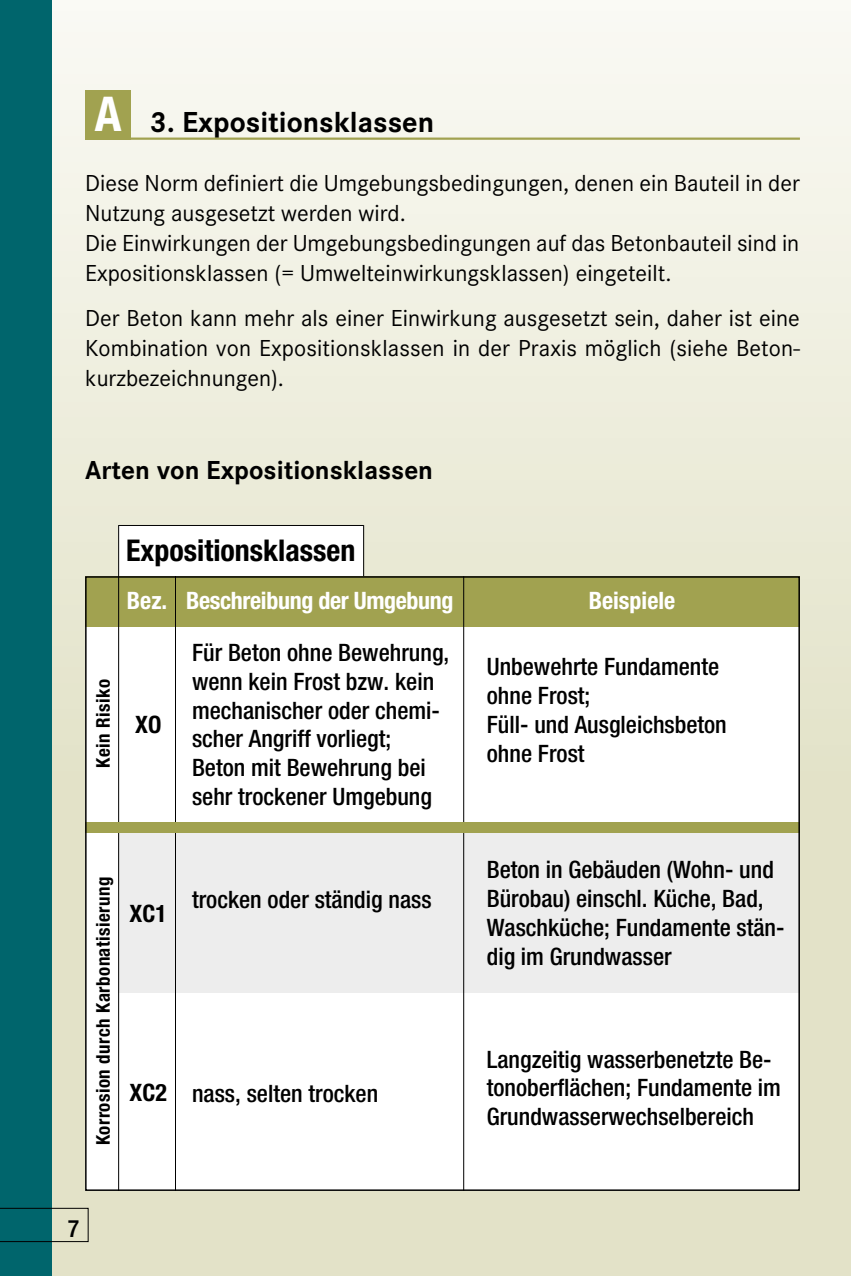
<style>
.page{position:relative;width:851px;height:1276px;background:#fff}
.page>*{position:absolute;margin:0;border:0;box-sizing:border-box;transform-origin:0 0}
.t1{font:700 condensed 48px "Helvetica Neue LT Pro";color:#fff}
.t2{font:700 30px "Corporate S";color:#000}
.t3{font:700 condensed 30px "Helvetica Neue LT Pro";color:#000}
.t4{font:700 27px "Corporate S";color:#000}
.t5{font:500 condensed 24px/28.8px "Helvetica Neue LT Pro";color:#000}
.t6{font:24px/30px "Corporate S";color:#000}
.t7{font:700 condensed 24px "Helvetica Neue LT Pro";letter-spacing:-.015em;color:#fff}
.t8{font:700 condensed 24px "Helvetica Neue LT Pro";color:#000}
.t9{font:700 condensed 18.9px "Helvetica Neue LT Pro";letter-spacing:.025em;color:#000}
</style>
<div class="page">
<div style="left:0;top:0;width:850px;height:1276px;background:linear-gradient(to bottom,#f6f6ee,#dddcbd)"></div>
<div style="left:0;top:0;width:51px;height:1276px;background:#00656c"></div>
<div style="left:85px;top:90px;width:46px;height:49px;background:#a1a250"></div>
<hr style="left:85px;top:137px;width:714px;height:3px;background:#a1a250">
<div style="left:85px;top:587px;width:714px;height:604px;background:#fff"></div>
<div style="left:85px;top:576px;width:714px;height:50px;background:#a1a250"></div>
<div style="left:119px;top:829px;width:680px;height:164px;background:#ededed"></div>
<hr style="left:463px;top:576px;width:1px;height:615px;background:#000">
<hr style="left:175px;top:527px;width:1px;height:664px;background:#000">
<div style="left:119px;top:525px;width:244px;height:51px;background:#fff"></div>
<hr style="left:118px;top:525px;width:1px;height:666px;background:#000">
<hr style="left:119px;top:525px;width:244px;height:1px;background:#000">
<hr style="left:363px;top:525px;width:1px;height:51px;background:#000">
<svg style="left:0;top:1208px;width:88px;height:34px"></svg>
<div style="left:85px;top:822px;width:714px;height:10px;background:#a1a250"></div>
<h1 class="t1" style="left:95px;top:86px;width:28px">A</h1>
<p class="t2" style="left:150px;top:101px;width:286px">3. Expositionsklassen</p>
<p class="t6" style="left:85px;top:167px;width:716px">Diese Norm definiert die Umgebungsbedingungen, denen ein Bauteil in der Nutzung ausgesetzt werden wird.<br>Die Einwirkungen der Umgebungsbedingungen auf das Betonbauteil sind in Expositionsklassen (= Umwelteinwirkungsklassen) eingeteilt.</p>
<p class="t6" style="left:85px;top:302px;width:716px;text-align:justify">Der Beton kann mehr als einer Einwirkung ausgesetzt sein, daher ist eine Kombination von Expositionsklassen in der Praxis möglich (siehe Beton&shy;kurzbezeichnungen).</p>
<p class="t4" style="left:85px;top:451px;width:349px">Arten von Expositionsklassen</p>
<p class="t3" style="left:126px;top:533px;width:231px">Expositionsklassen</p>
<p class="t9" style="left:92px;top:768px;width:90px;rotate:-90deg">Kein Risiko</p>
<p class="t7" style="left:127px;top:586px;width:328px">Bez. Beschreibung der Umgebung</p>
<p class="t7" style="left:588px;top:586px;width:88px">Beispiele</p>
<p class="t8" style="left:135px;top:710px;width:28px">XO</p>
<p class="t5" style="left:192px;top:638px;width:259px">Für Beton ohne Bewehrung, wenn kein Frost bzw. kein mechanischer oder chemi&shy;scher Angriff vorliegt;<br>Beton mit Bewehrung bei sehr trockener Umgebung</p>
<p class="t5" style="left:486px;top:652px;width:241px">Unbewehrte Fundamente ohne Frost;<br>Füll- und Ausgleichsbeton ohne Frost</p>
<p class="t9" style="left:92px;top:1145px;width:270px;rotate:-90deg">Korrosion durch Karbonatisierung</p>
<p class="t8" style="left:129px;top:900px;width:39px">XC1</p>
<p class="t8" style="left:129px;top:1079px;width:39px">XC2</p>
<p class="t5" style="left:192px;top:884px;width:241px">trocken oder ständig nass</p>
<p class="t5" style="left:192px;top:1079px;width:188px">nass, selten trocken</p>
<p class="t5" style="left:486px;top:855px;width:299px">Beton in Gebäuden (Wohn- und<br>Bürobau) einschl. Küche, Bad,<br>Waschküche; Fundamente stän&shy;dig im Grundwasser</p>
<p class="t5" style="left:486px;top:1044px;width:296px">Langzeitig wasserbenetzte Be&shy;tonoberflächen; Fundamente im<br>Grundwasserwechselbereich</p>
<p class="t5" style="left:68px;top:1213px;width:13px">7</p>
</div>
